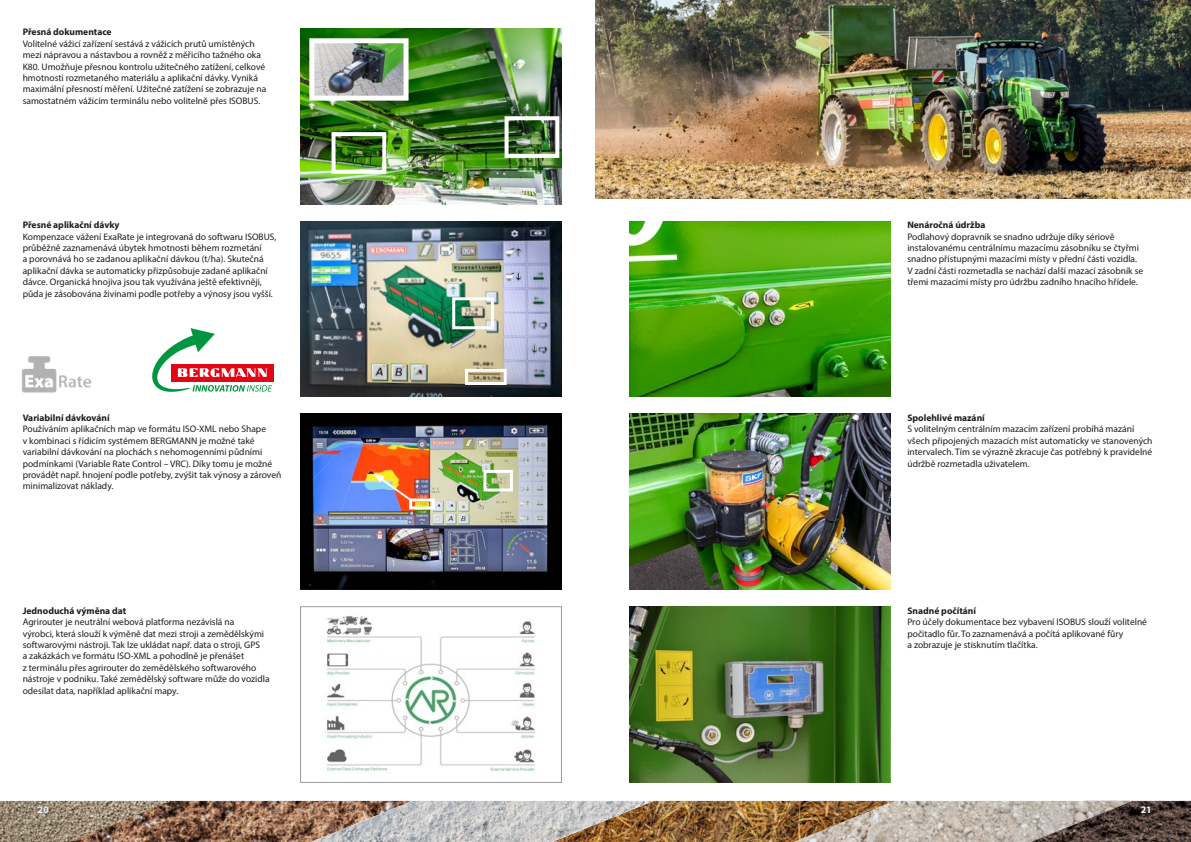
<style>
.page{position:relative;width:1191px;height:842px;background:#fff}
.page>*{position:absolute;margin:0;border:0;box-sizing:border-box;transform-origin:0 0}
.t1{font:700 10px "Myriad Pro";color:#fff}
.t2{font:9.5px/11.4px "Myriad Pro";color:#1d1d1b}
.t3{font:700 9.5px "Myriad Pro";color:#1d1d1b}
</style>
<div class="page">
<img style="left:1133px;top:801px;width:58px;height:41px">
<img style="left:895px;top:801px;width:238px;height:41px">
<img style="left:653px;top:801px;width:242px;height:41px">
<img style="left:412px;top:801px;width:241px;height:41px">
<img style="left:171px;top:801px;width:241px;height:41px">
<img style="left:0;top:801px;width:171px;height:41px">
<svg style="left:38px;top:806px;width:11px;height:7px"></svg>
<svg style="left:1138px;top:803px;width:15px;height:13px"></svg>
<div style="left:171px;top:364px;width:102px;height:18px;background:#e30614"></div>
<svg style="left:152px;top:328px;width:120px;height:64px"></svg>
<img style="left:300px;top:28px;width:261px;height:176px">
<img style="left:629px;top:221px;width:261px;height:176px">
<img style="left:629px;top:414px;width:261px;height:176px">
<img style="left:629px;top:607px;width:261px;height:175px">
<img style="left:595px;top:0;width:596px;height:198px">
<img style="left:300px;top:221px;width:261px;height:176px">
<img style="left:300px;top:414px;width:261px;height:176px">
<div style="left:452px;top:297px;width:42px;height:32px;border:3px solid #fff"></div>
<div style="left:465px;top:369px;width:42px;height:16px;border:3px solid #fff"></div>
<div style="left:483px;top:470px;width:30px;height:21px;border:3px solid #fff"></div>
<img style="left:315px;top:44px;width:87px;height:51px">
<div style="left:309px;top:38px;width:99px;height:63px;border:5px solid #fff"></div>
<div style="left:504px;top:116px;width:55px;height:42px;border:4px solid #fff"></div>
<div style="left:331px;top:132px;width:55px;height:42px;border:4px solid #fff"></div>
<img style="left:327px;top:616px;width:208px;height:156px">
<div style="left:300px;top:606px;width:262px;height:177px;border:1px solid #9d9d9d"></div>
<img style="left:21px;top:356px;width:71px;height:37px">
<div style="left:409px;top:498px;width:26px;height:11px;border:3px solid #fff"></div>
<svg style="left:373px;top:473px;width:40px;height:30px"></svg>
<p class="t3" style="left:23px;top:26px;width:90px">Přesná dokumentace</p>
<p class="t2" style="left:23px;top:38px;width:245px">Volitelné vážicí zařízení sestává z vážicích prutů umístěných mezi nápravou a nástavbou a rovněž z měřicího tažného oka K80. Umožňuje přesnou kontrolu užitečného zatížení, celkové hmotnosti rozmetaného materiálu a aplikační dávky. Vyniká maximální přesností měření. Užitečné zatížení se zobrazuje na samostatném vážicím terminálu nebo volitelně přes ISOBUS.</p>
<p class="t3" style="left:23px;top:219px;width:98px">Přesné aplikační dávky</p>
<p class="t2" style="left:23px;top:231px;width:255px">Kompenzace vážení ExaRate je integrovaná do softwaru ISOBUS, průběžně zaznamenává úbytek hmotnosti během rozmetání<br>a porovnává ho se zadanou aplikační dávkou (t/ha). Skutečná aplikační dávka se automaticky přizpůsobuje zadané aplikační dávce. Organická hnojiva jsou tak využívána ještě efektivněji, půda je zásobována živinami podle potřeby a výnosy jsou vyšší.</p>
<p class="t3" style="left:23px;top:412px;width:89px">Variabilní dávkování</p>
<p class="t2" style="left:23px;top:423px;width:260px">Používáním aplikačních map ve formátu ISO-XML nebo Shape<br>v kombinaci s řídicím systémem BERGMANN je možné také variabilní dávkování na plochách s nehomogenními půdními podmínkami (Variable Rate Control – VRC). Díky tomu je možné provádět např. hnojení podle potřeby, zvýšit tak výnosy a zároveň minimalizovat náklady.</p>
<p class="t3" style="left:23px;top:604px;width:105px">Jednoduchá výměna dat</p>
<p class="t2" style="left:23px;top:616px;width:248px">Agrirouter je neutrální webová platforma nezávislá na<br>výrobci, která slouží k výměně dat mezi stroji a zemědělskými softwarovými nástroji. Tak lze ukládat např. data o stroji, GPS<br>a zakázkách ve formátu ISO-XML a pohodlně je přenášet<br>z terminálu přes agrirouter do zemědělského softwarového nástroje v podniku. Také zemědělský software může do vozidla odesílat data, například aplikační mapy.</p>
<p class="t3" style="left:907px;top:219px;width:79px">Nenáročná údržba</p>
<p class="t2" style="left:907px;top:231px;width:237px">Podlahový dopravník se snadno udržuje díky sériově instalovanému centrálnímu mazacímu zásobníku se čtyřmi snadno přístupnými mazacími místy v přední části vozidla.<br>V zadní části rozmetadla se nachází další mazací zásobník se třemi mazacími místy pro údržbu zadního hnacího hřídele.</p>
<p class="t3" style="left:907px;top:412px;width:79px">Spolehlivé mazání</p>
<p class="t2" style="left:907px;top:423px;width:247px">S volitelným centrálním mazacím zařízení probíhá mazání všech připojených mazacích míst automaticky ve stanovených intervalech. Tím se výrazně zkracuje čas potřebný k pravidelné údržbě rozmetadla uživatelem.</p>
<p class="t3" style="left:907px;top:604px;width:70px">Snadné počítání</p>
<p class="t2" style="left:907px;top:616px;width:241px">Pro účely dokumentace bez vybavení ISOBUS slouží volitelné počitadlo fůr. To zaznamenává a počítá aplikované fůry<br>a zobrazuje je stisknutím tlačítka.</p>
<p class="t1" style="left:38px;top:803px;width:13px">20</p>
<p class="t1" style="left:1140px;top:803px;width:13px">21</p>
</div>
